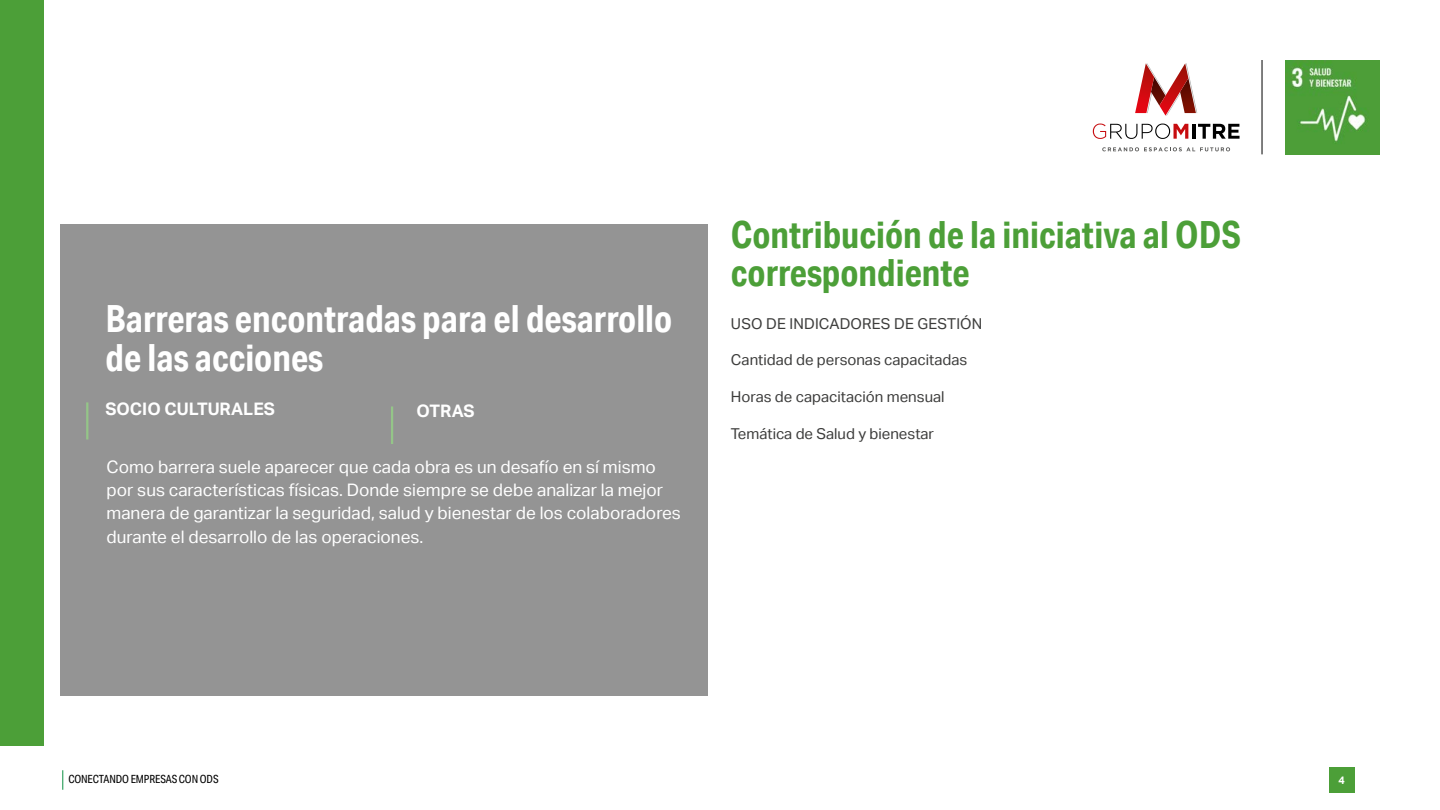
<style>
.page{position:relative;width:1440px;height:810px;background:#fff}
.page>*{position:absolute;margin:0;border:0;box-sizing:border-box;transform-origin:0 0}
.t1{font:700 37.5px/38.2px "Aktiv Grotesk Cd";color:#fff}
.t2{font:700 37.5px/38.2px "Aktiv Grotesk Cd";color:#4c9f38}
.t3{font:17.25px/23.2px "Aktiv Grotesk";color:#fff}
.t4{font:700 17.25px "Aktiv Grotesk";color:#fff}
.t5{font:15px "Aktiv Grotesk";color:#3c3c3b}
.t6{font:11.25px "Aktiv Grotesk Cd";letter-spacing:-.01em;color:#000}
.t7{font:700 10.88px "Aktiv Grotesk";color:#fff}
</style>
<div class="page">
<svg style="left:62px;top:770px;width:1px;height:20px"></svg>
<div style="left:1329px;top:767px;width:25px;height:26px;background:#4c9f38"></div>
<img style="left:1285px;top:60px;width:95px;height:95px">
<hr style="left:1262px;top:60px;width:1px;height:94px;background:#000">
<svg style="left:1093px;top:124px;width:95px;height:15px"></svg>
<hr style="left:1192px;top:124px;width:3px;height:15px;background:#000">
<svg style="left:1198px;top:124px;width:42px;height:15px"></svg>
<svg style="left:1102px;top:147px;width:128px;height:4px"></svg>
<svg style="left:1135px;top:63px;width:62px;height:53px"></svg>
<div style="left:0;top:0;width:44px;height:746px;background:#4c9f38"></div>
<div style="left:60px;top:225px;width:648px;height:471px;background:#949494"></div>
<hr style="left:86px;top:402px;width:2px;height:37px;background:#94c588">
<hr style="left:391px;top:406px;width:2px;height:38px;background:#94c588">
<h1 class="t1" style="left:106px;top:299px;width:568px">Barreras encontradas para el desarrollo de las acciones</h1>
<p class="t4" style="left:416px;top:401px;width:60px">OTRAS</p>
<p class="t4" style="left:106px;top:399px;width:171px">SOCIO CULTURALES</p>
<p class="t3" style="left:107px;top:455px;width:576px">Como barrera suele aparecer que cada obra es un desafío en sí mismo por sus características físicas. Donde siempre se debe analizar la mejor manera de garantizar la seguridad, salud y bienestar de los colaboradores durante el desarrollo de las operaciones.</p>
<h1 class="t2" style="left:731px;top:215px;width:512px">Contribución de la iniciativa al ODS correspondiente</h1>
<p class="t5" style="left:731px;top:315px;width:253px">USO DE INDICADORES DE GESTIÓN</p>
<p class="t5" style="left:731px;top:351px;width:238px">Cantidad de personas capacitadas</p>
<p class="t5" style="left:731px;top:388px;width:215px">Horas de capacitación mensual</p>
<p class="t5" style="left:731px;top:425px;width:205px">Temática de Salud y bienestar</p>
<p class="t6" style="left:68px;top:773px;width:152px">CONECTANDO EMPRESAS CON ODS</p>
<p class="t7" style="left:1338px;top:774px;width:8px">4</p>
</div>
